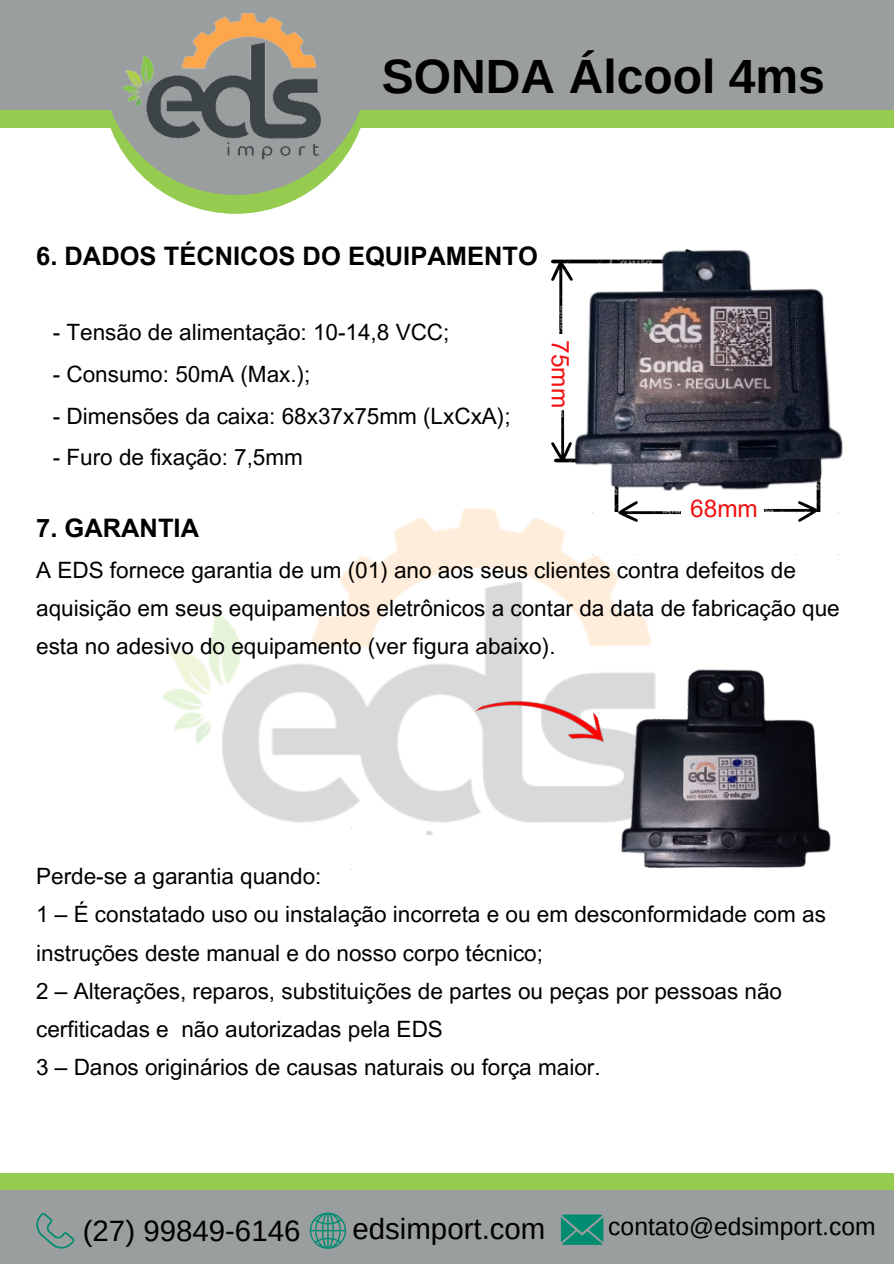
<style>
.page{position:relative;width:894px;height:1264px;background:#fff}
.page>*{position:absolute;margin:0;border:0;box-sizing:border-box;transform-origin:0 0}
.t1{font:700 48px "Arimo";color:#000}
.t2{font:29.4px "Arimo";color:#000}
.t3{font:700 25.5px "Arial MT Pro";color:#000}
.t4{font:24.6px "Arimo";color:#000}
.t5{font:24.3px "Arial MT Pro";color:#f11111}
.t6{font:22.5px/38.2px "Arial MT Pro";color:#000}
</style>
<div class="page">
<img style="left:163px;top:508px;width:422px;height:327px">
<svg style="left:167px;top:195px;width:137px;height:19px;fill:#95cc50"></svg>
<div style="left:0;top:0;width:893px;height:128px;background:#95cc50"></div>
<div style="left:0;top:0;width:893px;height:110px;background:#9a9e9f"></div>
<svg style="left:110px;top:110px;width:251px;height:85px"></svg>
<div style="left:0;top:1172px;width:893px;height:91px;background:#95cc50"></div>
<div style="left:0;top:1189px;width:893px;height:74px;background:#9a9e9f"></div>
<img style="left:123px;top:13px;width:224px;height:150px">
<svg style="left:36px;top:1212px;width:38px;height:36px"></svg>
<svg style="left:310px;top:1212px;width:36px;height:36px"></svg>
<svg style="left:560px;top:1214px;width:43px;height:30px"></svg>
<img style="left:310px;top:828px;width:41px;height:7px">
<img style="left:585px;top:669px;width:246px;height:200px">
<img style="left:474px;top:654px;width:137px;height:139px">
<img style="left:527px;top:249px;width:316px;height:412px">
<h2 class="t1" style="left:381px;top:50px;width:444px">SONDA Álcool 4ms</h2>
<p class="t3" style="left:36px;top:247px;width:503px">6. DADOS TÉCNICOS DO EQUIPAMENTO</p>
<p class="t6" style="left:53px;top:316px;width:398px">- Tensão de alimentação: 10-14,8 VCC;</p>
<p class="t6" style="left:53px;top:358px;width:259px">- Consumo: 50mA (Max.);</p>
<p class="t6" style="left:53px;top:399px;width:459px">- Dimensões da caixa: 68x37x75mm (LxCxA);</p>
<p class="t6" style="left:53px;top:441px;width:252px">- Furo de fixação: 7,5mm</p>
<p class="t5" style="left:569px;top:340px;width:69px;rotate:90deg">75mm</p>
<p class="t5" style="left:690px;top:499px;width:69px">68mm</p>
<p class="t3" style="left:36px;top:519px;width:164px">7. GARANTIA</p>
<p class="t6" style="left:36px;top:553px;width:761px">A EDS fornece garantia de um (01) ano aos seus clientes contra defeitos de</p>
<p class="t6" style="left:36px;top:592px;width:804px">aquisição em seus equipamentos eletrônicos a contar da data de fabricação que esta no adesivo do equipamento (ver figura abaixo).</p>
<p class="t6" style="left:36px;top:859px;width:287px">Perde-se a garantia quando:</p>
<p class="t6" style="left:36px;top:898px;width:791px">1 – É constatado uso ou instalação incorreta e ou em desconformidade com as</p>
<p class="t6" style="left:36px;top:936px;width:508px">instruções deste manual e do nosso corpo técnico;</p>
<p class="t6" style="left:36px;top:974px;width:747px">2 – Alterações, reparos, substituições de partes ou peças por pessoas não cerfiticadas e não autorizadas pela EDS</p>
<p class="t6" style="left:36px;top:1051px;width:565px">3 – Danos originários de causas naturais ou força maior.</p>
<p class="t2" style="left:83px;top:1214px;width:219px">(27) 99849-6146</p>
<p class="t2" style="left:352px;top:1212px;width:194px">edsimport.com</p>
<p class="t4" style="left:608px;top:1212px;width:269px">contato@edsimport.com</p>
</div>
